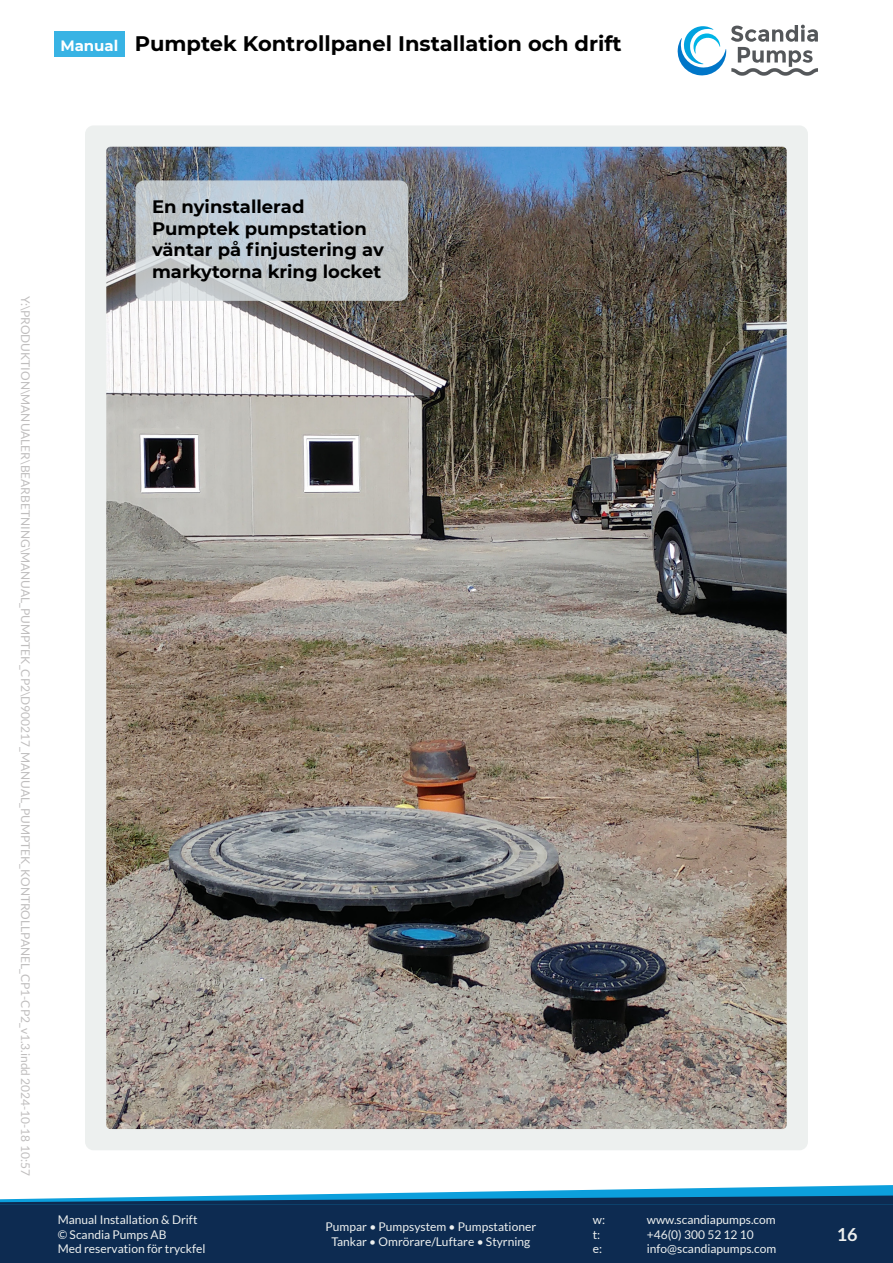
<style>
.page{position:relative;width:893px;height:1263px;background:#fff}
.page>*{position:absolute;margin:0;border:0;box-sizing:border-box;transform-origin:0 0}
.t1{font:700 21px "Montserrat";color:#000}
.t2{font:700 18px/21.6px "Montserrat";color:#000}
.t3{font:700 18px "Lato";color:#edf0ef}
.t4{font:12px/14.4px "Lato";color:#edf0ef}
.t5{font:12px "Lato";color:#c0bebe}
.s1{font-size:15px;color:#fff}
</style>
<div class="page">
<svg style="left:677px;top:25px;width:141px;height:51px"></svg>
<div style="left:0;top:1203px;width:893px;height:60px;background:#0d2b51"></div>
<svg style="left:0;top:1185px;width:893px;height:20px"></svg>
<div style="left:54px;top:32px;width:71px;height:25px;background:#38b3e4"></div>
<div style="left:85px;top:125px;width:723px;height:1025px;background:#edf0ef;border-radius:9px"></div>
<img style="left:106px;top:147px;width:681px;height:982px">
<svg style="left:136px;top:180px;width:272px;height:121px;fill:#c0c8cc"></svg>
<h1 class="t1" style="left:60px;top:29px;width:563px"><span class="s1">Manual</span> Pumptek Kontrollpanel Installation och drift</h1>
<p class="t5" style="left:32px;top:296px;width:881px;rotate:90deg">Y:\PRODUKTION\MANUALER\BEARBETNING\MANUAL_PUMPTEK_CP2\D900217_MANUAL_PUMPTEK_KONTROLLPANEL_CP1-CP2_v1.3.indd 2024-10-18 10:57</p>
<p class="t2" style="left:152px;top:195px;width:233px">En nyinstallerad<br>Pumptek pumpstation väntar på finjustering av markytorna kring locket</p>
<p class="t4" style="left:58px;top:1213px;width:149px">Manual Installation &amp; Drift © Scandia Pumps AB<br>Med reservation för tryckfel</p>
<p class="t4" style="left:326px;top:1220px;width:212px;text-align:center">Pumpar • Pumpsystem • Pumpstationer<br>Tankar • Omrörare/Luftare • Styrning</p>
<p class="t4" style="left:593px;top:1213px;width:14px">w:</p>
<p class="t4" style="left:647px;top:1213px;width:130px">www.scandiapumps.com</p>
<p class="t4" style="left:593px;top:1227px;width:9px">t:</p>
<p class="t4" style="left:647px;top:1227px;width:108px">+46(0) 300 52 12 10</p>
<p class="t4" style="left:593px;top:1241px;width:11px">e:</p>
<p class="t4" style="left:647px;top:1241px;width:131px">info@scandiapumps.com</p>
<h2 class="t3" style="left:837px;top:1224px;width:22px">16</h2>
</div>
